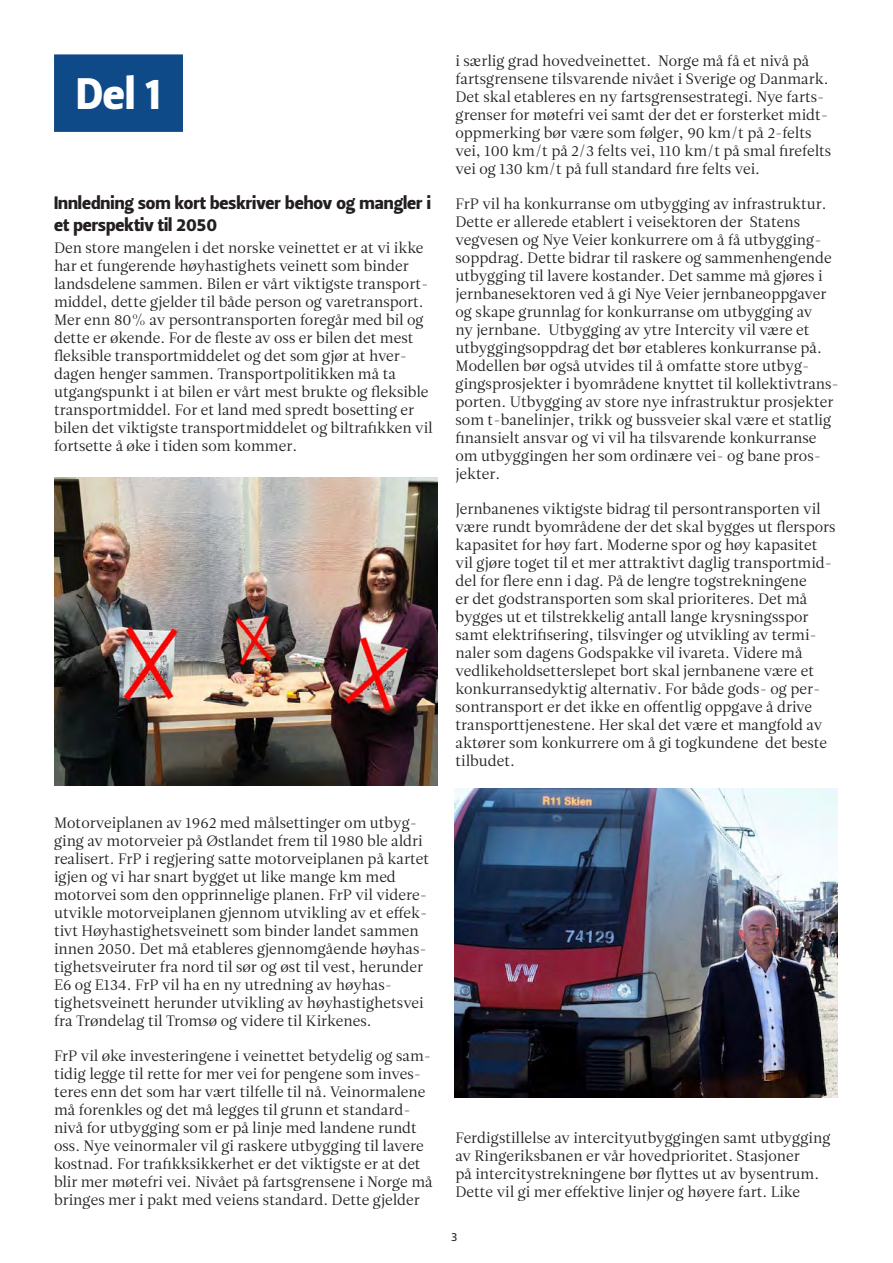
<style>
.page{position:relative;width:893px;height:1263px;background:#fff}
.page>*{position:absolute;margin:0;border:0;box-sizing:border-box;transform-origin:0 0}
.Undertittel-blå-bak{font:43.95px "Leitura Sans Grot 4";color:#fff}
.Underheading{font:18px/21.6px "Leitura Sans Grot 4";color:#231f20}
.Brødtekst{font:15px/18px "Leitura Roman 1";color:#231f20}
.t1{font:12px "Leitura Sans Grot 2";color:#231f20}
</style>
<div class="page">
<div style="left:54px;top:54px;width:129px;height:78px;background:#0f4a88"></div>
<img style="left:54px;top:477px;width:383px;height:309px">
<img style="left:454px;top:789px;width:384px;height:308px">
<p class="Undertittel-blå-bak" style="left:77px;top:64px;width:85px">Del 1</p>
<p class="Underheading" style="left:54px;top:192px;width:378px">Innledning som kort beskriver behov og mangler i et perspektiv til 2050</p>
<p class="Brødtekst" style="left:54px;top:239px;width:380px">Den store mangelen i det norske veinettet er at vi ikke har et fungerende høyhastighets veinett som binder landsdelene sammen. Bilen er vårt viktigste transport&shy;middel, dette gjelder til både person og varetransport.<br>Mer enn 80% av persontransporten foregår med bil og dette er økende. For de fleste av oss er bilen det mest fleksible transportmiddelet og det som gjør at hver&shy;dagen henger sammen. Transportpolitikken må ta utgangspunkt i at bilen er vårt mest brukte og fleksible transportmiddel. For et land med spredt bosetting er bilen det viktigste transportmiddelet og biltrafikken vil fortsette å øke i tiden som kommer.</p>
<p class="Brødtekst" style="left:455px;top:52px;width:377px">i særlig grad hovedveinettet. Norge må få et nivå på fartsgrensene tilsvarende nivået i Sverige og Danmark.<br>Det skal etableres en ny fartsgrensestrategi. Nye farts&shy;grenser for møtefri vei samt der det er forsterket midt&shy;oppmerking bør være som følger, 90 km/t på 2-felts vei, 100 km/t på 2/3 felts vei, 110 km/t på smal firefelts vei og 130 km/t på full standard fire felts vei.</p>
<p class="Brødtekst" style="left:455px;top:195px;width:385px">FrP vil ha konkurranse om utbygging av infrastruktur.<br>Dette er allerede etablert i veisektoren der Statens vegvesen og Nye Veier konkurrere om å få utbygging&shy;soppdrag. Dette bidrar til raskere og sammenhengende utbygging til lavere kostander. Det samme må gjøres i jernbanesektoren ved å gi Nye Veier jernbaneoppgaver og skape grunnlag for konkurranse om utbygging av<br>ny jernbane. Utbygging av ytre Intercity vil være et utbyggingsoppdrag det bør etableres konkurranse på.<br>Modellen bør også utvides til å omfatte store utbyg&shy;gingsprosjekter i byområdene knyttet til kollektivtrans&shy;porten. Utbygging av store nye infrastruktur prosjekter som t-banelinjer, trikk og bussveier skal være et statlig finansielt ansvar og vi vil ha tilsvarende konkurranse om utbyggingen her som ordinære vei- og bane pros&shy;jekter.</p>
<p class="Brødtekst" style="left:455px;top:500px;width:382px">Jernbanenes viktigste bidrag til persontransporten vil være rundt byområdene der det skal bygges ut flerspors kapasitet for høy fart. Moderne spor og høy kapasitet vil gjøre toget til et mer attraktivt daglig transportmid&shy;del for flere enn i dag. På de lengre togstrekningene<br>er det godstransporten som skal prioriteres. Det må bygges ut et tilstrekkelig antall lange krysningsspor samt elektrifisering, tilsvinger og utvikling av termi&shy;naler som dagens Godspakke vil ivareta. Videre må vedlikeholdsetterslepet bort skal jernbanene være et konkurransedyktig alternativ. For både gods- og per&shy;sontransport er det ikke en offentlig oppgave å drive transporttjenestene. Her skal det være et mangfold av aktører som konkurrere om å gi togkundene det beste tilbudet.</p>
<p class="Brødtekst" style="left:54px;top:814px;width:377px">Motorveiplanen av 1962 med målsettinger om utbyg&shy;ging av motorveier på Østlandet frem til 1980 ble aldri realisert. FrP i regjering satte motorveiplanen på kartet igjen og vi har snart bygget ut like mange km med motorvei som den opprinnelige planen. FrP vil videre&shy;utvikle motorveiplanen gjennom utvikling av et effek&shy;tivt Høyhastighetsveinett som binder landet sammen innen 2050. Det må etableres gjennomgående høyhas&shy;tighetsveiruter fra nord til sør og øst til vest, herunder E6 og E134. FrP vil ha en ny utredning av høyhas&shy;tighetsveinett herunder utvikling av høyhastighetsvei fra Trøndelag til Tromsø og videre til Kirkenes.</p>
<p class="Brødtekst" style="left:54px;top:1047px;width:380px">FrP vil øke investeringene i veinettet betydelig og sam&shy;tidig legge til rette for mer vei for pengene som inves&shy;teres enn det som har vært tilfelle til nå. Veinormalene må forenkles og det må legges til grunn et standard&shy;nivå for utbygging som er på linje med landene rundt oss. Nye veinormaler vil gi raskere utbygging til lavere kostnad. For trafikksikkerhet er det viktigste er at det blir mer møtefri vei. Nivået på fartsgrensene i Norge må bringes mer i pakt med veiens standard. Dette gjelder</p>
<p class="Brødtekst" style="left:455px;top:1129px;width:376px">Ferdigstillelse av intercityutbyggingen samt utbygging av Ringeriksbanen er vår hovedprioritet. Stasjoner<br>på intercitystrekningene bør flyttes ut av bysentrum.<br>Dette vil gi mer effektive linjer og høyere fart. Like</p>
<p class="t1" style="left:451px;top:1228px;width:8px">3</p>
</div>
